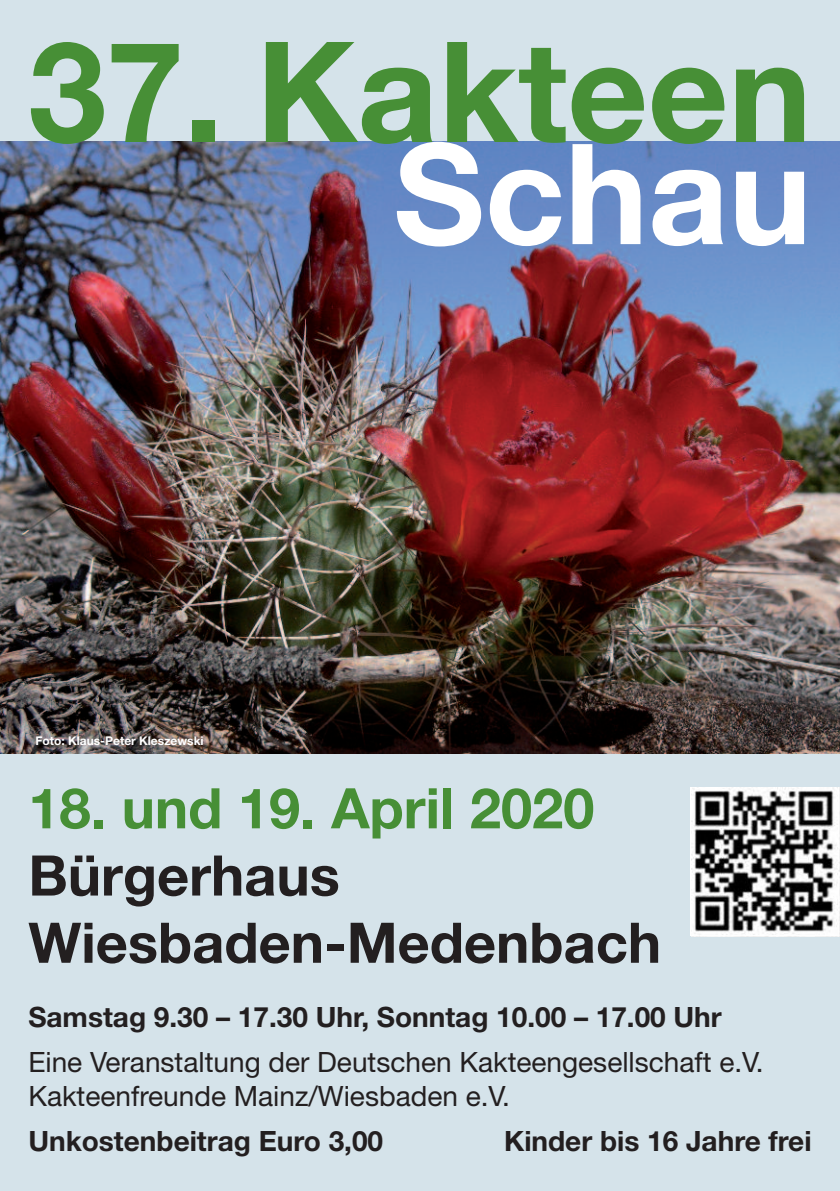
<style>
.page{position:relative;width:840px;height:1191px;background:#fff}
.page>*{position:absolute;margin:0;border:0;box-sizing:border-box;transform-origin:0 0}
.t1{font:700 140px "Helvetica Neue";color:#478f36}
.t2{font:700 140px "Helvetica Neue";color:#fff}
.t3{font:700 56px/67.2px "Helvetica Neue";color:#231f20}
.t4{font:700 56px "Helvetica Neue";color:#478f36}
.t5{font:700 28px "Helvetica Neue";color:#231f20}
.t6{font:28px/33.6px "Helvetica Neue";color:#231f20}
.t7{font:700 12px "Helvetica Neue";color:#fff}
</style>
<div class="page">
<div style="left:0;top:0;width:839px;height:1191px;background:#d5e3ea"></div>
<img style="left:0;top:142px;width:839px;height:611px">
<img style="left:691px;top:787px;width:148px;height:149px">
<h1 class="t1" style="left:28px;top:42px;width:784px">37. Kakteen</h1>
<h1 class="t2" style="left:393px;top:144px;width:419px">Schau</h1>
<p class="t7" style="left:35px;top:736px;width:170px">Foto: Klaus-Peter Kleszewski</p>
<h2 class="t4" style="left:28px;top:788px;width:567px">18. und 19. April 2020</h2>
<h2 class="t3" style="left:28px;top:847px;width:634px">Bürgerhaus<br>Wiesbaden-Medenbach</h2>
<p class="t5" style="left:28px;top:1007px;width:694px">Samstag 9.30 – 17.30 Uhr, Sonntag 10.00 – 17.00 Uhr</p>
<p class="t6" style="left:28px;top:1048px;width:736px">Eine Veranstaltung der Deutschen Kakteengesellschaft e.V.<br>Kakteenfreunde Mainz/Wiesbaden e.V.</p>
<p class="t5" style="left:28px;top:1130px;width:356px">Unkostenbeitrag Euro 3,00</p>
<p class="t5" style="left:504px;top:1130px;width:309px">Kinder bis 16 Jahre frei</p>
</div>
